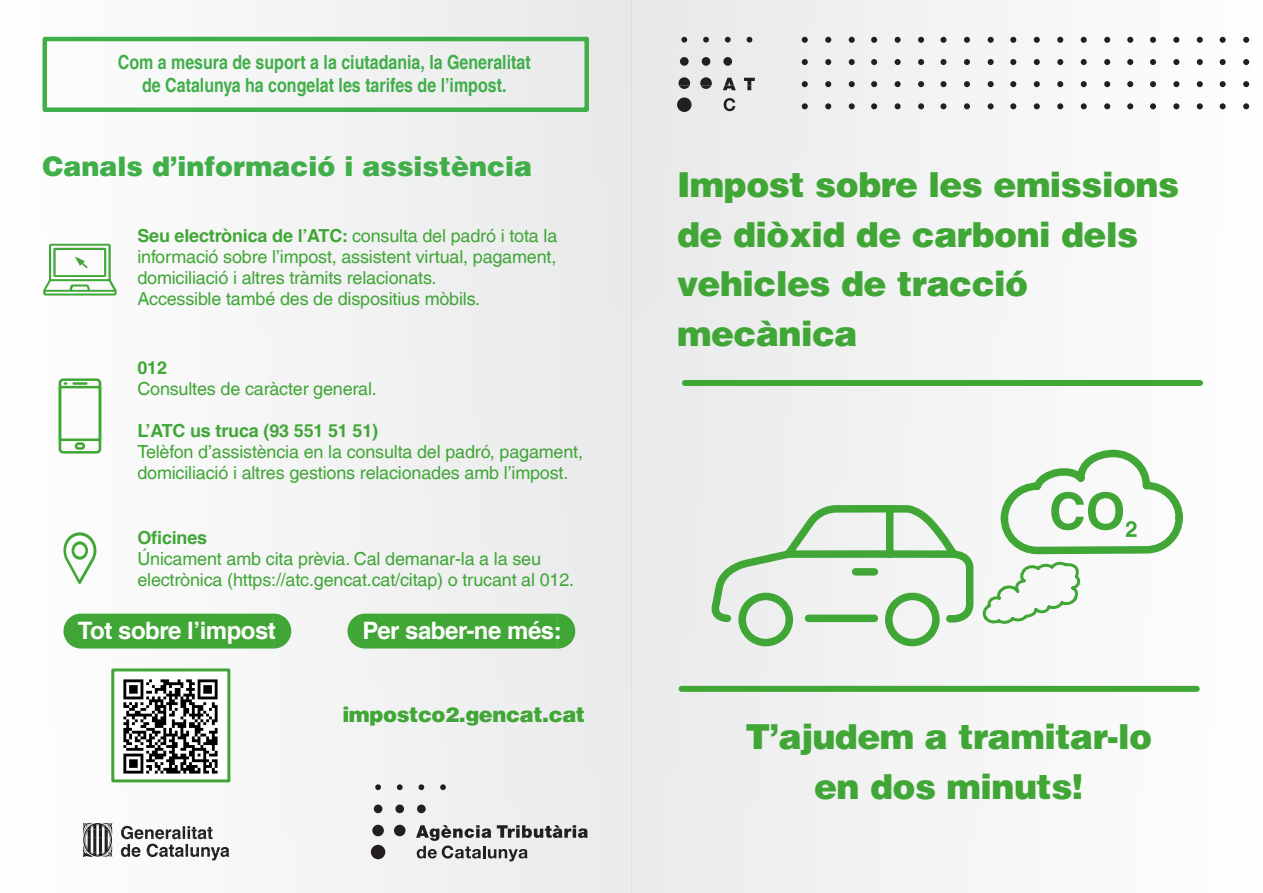
<style>
.page{position:relative;width:1263px;height:893px;background:#fff}
.page>*{position:absolute;margin:0;border:0;box-sizing:border-box;transform-origin:0 0}
.t1{font:900 34.5px/49.5px "Helvetica Com";letter-spacing:-.015em;color:#40a636}
.t2{font:900 27px "Helvetica Com";color:#40ae49}
.t3{font:700 24px "Helvetica LT Com";letter-spacing:-.02em;color:#fff}
.t4{font:900 21px "Helvetica Com";letter-spacing:-.02em;color:#40a636}
.t5{font:700 condensed 19.5px "Helvetica Com";color:#40ae49}
.t6{font:18px/21px "Helvetica LT Com";letter-spacing:-.01em;color:#40a636;text-align:justify}
.t7{font:700 18px "Helvetica LT Com";letter-spacing:-.01em;color:#40a636}
.s1{font-weight:700}
</style>
<div class="page">
<div style="left:0;top:0;width:631px;height:893px;background:#f4f4f4"></div>
<div style="left:347px;top:614px;width:228px;height:34px;background:#40a636"></div>
<div style="left:631px;top:0;width:632px;height:893px;background:#f4f4f5"></div>
<svg style="left:83px;top:823px;width:146px;height:37px"></svg>
<svg style="left:371px;top:784px;width:217px;height:77px"></svg>
<svg style="left:802px;top:37px;width:6px;height:6px"></svg>
<svg style="left:825px;top:37px;width:6px;height:6px"></svg>
<svg style="left:849px;top:37px;width:6px;height:6px"></svg>
<svg style="left:871px;top:37px;width:6px;height:6px"></svg>
<div style="left:894px;top:37px;width:7px;height:6px;background:#231f20;border-radius:50%"></div>
<svg style="left:918px;top:37px;width:6px;height:6px"></svg>
<svg style="left:940px;top:37px;width:6px;height:6px"></svg>
<svg style="left:964px;top:37px;width:6px;height:6px"></svg>
<svg style="left:988px;top:37px;width:6px;height:6px"></svg>
<svg style="left:1010px;top:37px;width:6px;height:6px"></svg>
<svg style="left:1034px;top:37px;width:6px;height:6px"></svg>
<svg style="left:1057px;top:37px;width:6px;height:6px"></svg>
<svg style="left:1081px;top:37px;width:6px;height:6px"></svg>
<svg style="left:1104px;top:37px;width:6px;height:6px"></svg>
<svg style="left:1127px;top:37px;width:6px;height:6px"></svg>
<svg style="left:1150px;top:37px;width:6px;height:6px"></svg>
<svg style="left:1173px;top:37px;width:6px;height:6px"></svg>
<svg style="left:1197px;top:37px;width:6px;height:6px"></svg>
<svg style="left:1220px;top:37px;width:6px;height:6px"></svg>
<svg style="left:1243px;top:37px;width:6px;height:6px"></svg>
<svg style="left:802px;top:59px;width:6px;height:6px"></svg>
<svg style="left:825px;top:59px;width:6px;height:6px"></svg>
<svg style="left:849px;top:59px;width:6px;height:6px"></svg>
<svg style="left:871px;top:59px;width:6px;height:6px"></svg>
<div style="left:894px;top:59px;width:7px;height:6px;background:#231f20;border-radius:50%"></div>
<svg style="left:918px;top:59px;width:6px;height:6px"></svg>
<svg style="left:940px;top:59px;width:6px;height:6px"></svg>
<svg style="left:964px;top:59px;width:6px;height:6px"></svg>
<svg style="left:988px;top:59px;width:6px;height:6px"></svg>
<svg style="left:1010px;top:59px;width:6px;height:6px"></svg>
<svg style="left:1034px;top:59px;width:6px;height:6px"></svg>
<svg style="left:1057px;top:59px;width:6px;height:6px"></svg>
<svg style="left:1081px;top:59px;width:6px;height:6px"></svg>
<svg style="left:1104px;top:59px;width:6px;height:6px"></svg>
<svg style="left:1127px;top:59px;width:6px;height:6px"></svg>
<svg style="left:1150px;top:59px;width:6px;height:6px"></svg>
<svg style="left:1173px;top:59px;width:6px;height:6px"></svg>
<svg style="left:1197px;top:59px;width:6px;height:6px"></svg>
<svg style="left:1220px;top:59px;width:6px;height:6px"></svg>
<svg style="left:1243px;top:59px;width:6px;height:6px"></svg>
<svg style="left:802px;top:81px;width:6px;height:6px"></svg>
<svg style="left:825px;top:81px;width:6px;height:6px"></svg>
<svg style="left:849px;top:81px;width:6px;height:6px"></svg>
<svg style="left:871px;top:81px;width:6px;height:6px"></svg>
<div style="left:894px;top:81px;width:7px;height:6px;background:#231f20;border-radius:50%"></div>
<svg style="left:918px;top:81px;width:6px;height:6px"></svg>
<svg style="left:940px;top:81px;width:6px;height:6px"></svg>
<svg style="left:964px;top:81px;width:6px;height:6px"></svg>
<svg style="left:988px;top:81px;width:6px;height:6px"></svg>
<svg style="left:1010px;top:81px;width:6px;height:6px"></svg>
<svg style="left:1034px;top:81px;width:6px;height:6px"></svg>
<svg style="left:1057px;top:81px;width:6px;height:6px"></svg>
<svg style="left:1081px;top:81px;width:6px;height:6px"></svg>
<svg style="left:1104px;top:81px;width:6px;height:6px"></svg>
<svg style="left:1127px;top:81px;width:6px;height:6px"></svg>
<svg style="left:1150px;top:81px;width:6px;height:6px"></svg>
<svg style="left:1173px;top:81px;width:6px;height:6px"></svg>
<svg style="left:1197px;top:81px;width:6px;height:6px"></svg>
<svg style="left:1220px;top:81px;width:6px;height:6px"></svg>
<svg style="left:1243px;top:81px;width:6px;height:6px"></svg>
<svg style="left:802px;top:103px;width:6px;height:6px"></svg>
<svg style="left:825px;top:103px;width:6px;height:6px"></svg>
<svg style="left:849px;top:103px;width:6px;height:6px"></svg>
<svg style="left:871px;top:103px;width:6px;height:6px"></svg>
<div style="left:894px;top:103px;width:7px;height:6px;background:#231f20;border-radius:50%"></div>
<svg style="left:918px;top:103px;width:6px;height:6px"></svg>
<svg style="left:940px;top:103px;width:6px;height:6px"></svg>
<svg style="left:964px;top:103px;width:6px;height:6px"></svg>
<svg style="left:988px;top:103px;width:6px;height:6px"></svg>
<svg style="left:1010px;top:103px;width:6px;height:6px"></svg>
<svg style="left:1034px;top:103px;width:6px;height:6px"></svg>
<svg style="left:1057px;top:103px;width:6px;height:6px"></svg>
<svg style="left:1081px;top:103px;width:6px;height:6px"></svg>
<svg style="left:1104px;top:103px;width:6px;height:6px"></svg>
<svg style="left:1127px;top:103px;width:6px;height:6px"></svg>
<svg style="left:1150px;top:103px;width:6px;height:6px"></svg>
<svg style="left:1173px;top:103px;width:6px;height:6px"></svg>
<svg style="left:1197px;top:103px;width:6px;height:6px"></svg>
<svg style="left:1220px;top:103px;width:6px;height:6px"></svg>
<svg style="left:1243px;top:103px;width:6px;height:6px"></svg>
<svg style="left:677px;top:37px;width:78px;height:75px"></svg>
<svg style="left:712px;top:449px;width:471px;height:198px"></svg>
<svg style="left:981px;top:562px;width:100px;height:62px"></svg>
<svg style="left:1051px;top:492px;width:85px;height:45px"></svg>
<svg style="left:43px;top:244px;width:74px;height:52px"></svg>
<svg style="left:59px;top:378px;width:42px;height:76px"></svg>
<svg style="left:63px;top:532px;width:33px;height:52px"></svg>
<div style="left:63px;top:614px;width:228px;height:34px;background:#40a636"></div>
<img style="left:115px;top:672px;width:111px;height:106px">
<div style="left:111px;top:668px;width:119px;height:114px;border:3px solid #40a636"></div>
<div style="left:681px;top:686px;width:516px;height:6px;background:#40a636"></div>
<div style="left:685px;top:380px;width:515px;height:6px;background:#40a636"></div>
<div style="left:43px;top:37px;width:546px;height:75px;border:4px solid #40ae49"></div>
<p class="t5" style="left:118px;top:50px;width:414px">Com a mesura de suport a la ciutadania, la Generalitat</p>
<p class="t5" style="left:142px;top:73px;width:366px">de Catalunya ha congelat les tarifes de l’impost.</p>
<p class="t2" style="left:43px;top:149px;width:491px">Canals d’informació i assistència</p>
<p class="t6" style="left:137px;top:225px;width:421px"><span class="s1">Seu electrònica de l’ATC:</span> consulta del padró i tota la informació sobre l’impost, assistent virtual, pagament, domiciliació i altres tràmits relacionats.</p>
<p class="t6" style="left:137px;top:288px;width:344px">Accessible també des de dispositius mòbils.</p>
<p class="t7" style="left:137px;top:357px;width:31px">012</p>
<p class="t6" style="left:137px;top:378px;width:241px">Consultes de caràcter general.</p>
<p class="t7" style="left:137px;top:420px;width:242px">L’ATC us truca (93 551 51 51)</p>
<p class="t6" style="left:137px;top:441px;width:447px">Telèfon d’assistència en la consulta del padró, pagament, domiciliació i altres gestions relacionades amb l’impost.</p>
<p class="t7" style="left:137px;top:527px;width:71px">Oficines</p>
<p class="t6" style="left:137px;top:548px;width:405px">Únicament amb cita prèvia. Cal demanar-la a la seu</p>
<p class="t6" style="left:137px;top:569px;width:438px">electrònica (https://atc.gencat.cat/citap) o trucant al 012.</p>
<p class="t3" style="left:78px;top:616px;width:199px">Tot sobre l’impost</p>
<p class="t3" style="left:362px;top:616px;width:201px">Per saber-ne més:</p>
<p class="t4" style="left:342px;top:700px;width:244px">impostco2.gencat.cat</p>
<p class="t1" style="left:677px;top:160px;width:504px">Impost sobre les emissions de diòxid de carboni dels vehicles de tracció</p>
<p class="t1" style="left:677px;top:309px;width:182px">mecànica</p>
<p class="t1" style="left:745px;top:712px;width:408px">T’ajudem a tramitar-lo</p>
<p class="t1" style="left:814px;top:761px;width:271px">en dos minuts!</p>
</div>
